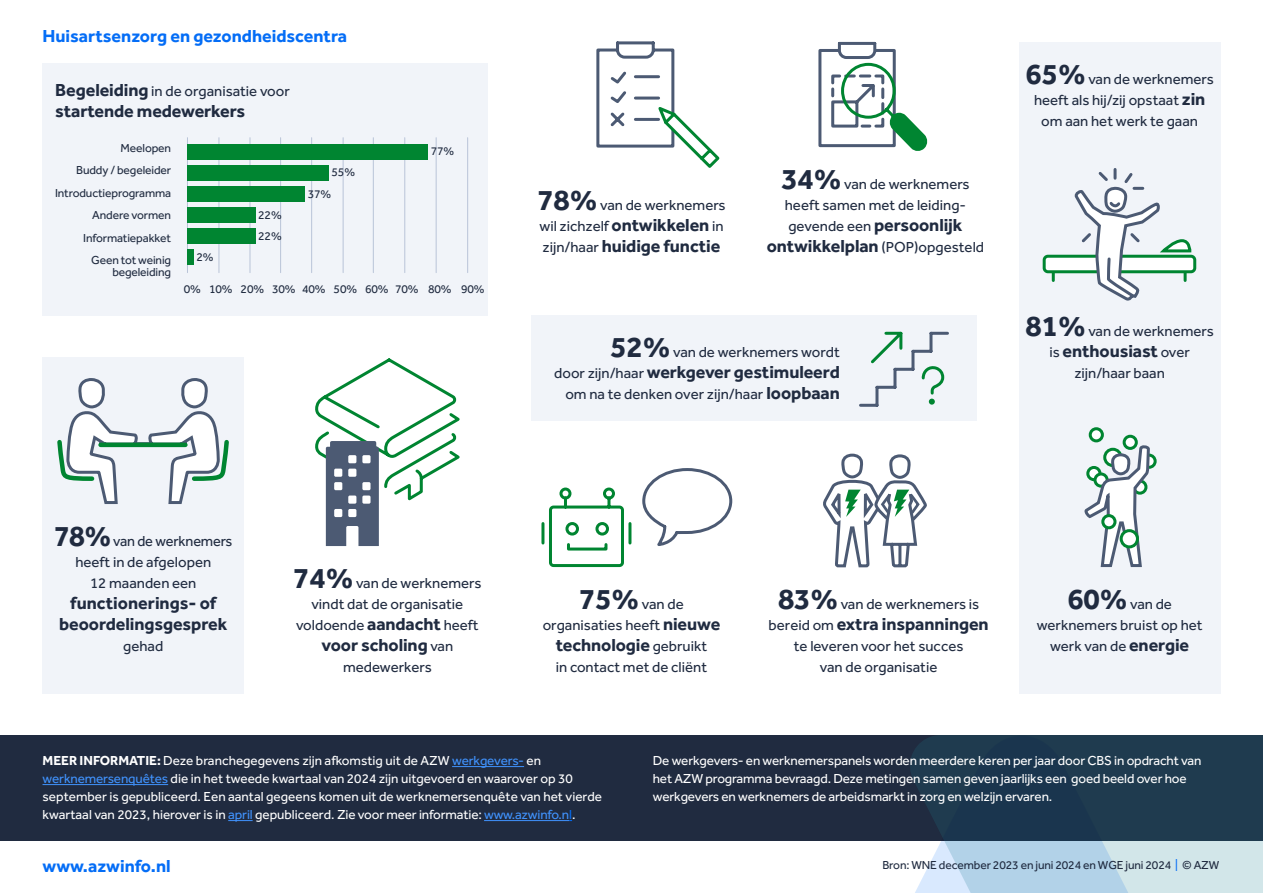
<style>
.page{position:relative;width:1263px;height:893px;background:#fff}
.page>*{position:absolute;margin:0;border:0;box-sizing:border-box;transform-origin:0 0}
.BODY_10pt{font:700 18px "Effra";letter-spacing:-.005em;color:#202b40}
.t1{font:700 18px "Effra";color:#046df6}
.BODY_10pt-2{font:15px/21px "Effra";color:#202b40;text-align:center}
.t2{font:13.5px/18px "Effra";letter-spacing:-.01em;color:#fff}
.Bijschrift{font:12px/12px "Effra";letter-spacing:-.01em;color:#202b40;text-align:right}
.s1{font-weight:700;font-size:18px}
.s2{font-weight:700;font-size:30px}
.s3{font-weight:400;font-size:15px}
.s4{font-weight:700}
.s5{color:#4092fc}
.s6{color:#046df6}
</style>
<div class="page">
<div style="left:0;top:735px;width:1263px;height:105px;background:#202b40"></div>
<svg style="left:937px;top:735px;width:326px;height:158px;fill:#1f3b4f"></svg>
<svg style="left:847px;top:736px;width:349px;height:157px;fill:#1f3b4f"></svg>
<hr style="left:452px;top:766px;width:72px;height:1px;background:#4092fc">
<hr style="left:43px;top:784px;width:125px;height:1px;background:#4092fc">
<svg style="left:228px;top:820px;width:25px;height:1px"></svg>
<hr style="left:484px;top:820px;width:85px;height:1px;background:#4092fc">
<div style="left:43px;top:357px;width:201px;height:336px;background:#f1f4f9"></div>
<div style="left:43px;top:63px;width:445px;height:252px;background:#f1f4f9"></div>
<svg style="left:57px;top:378px;width:172px;height:126px"></svg>
<hr style="left:101px;top:443px;width:84px;height:4px;background:#008531">
<hr style="left:187px;top:138px;width:1px;height:135px;background:#b9c4d8">
<hr style="left:219px;top:138px;width:1px;height:135px;background:#b9c4d8">
<hr style="left:250px;top:138px;width:1px;height:135px;background:#b9c4d8">
<hr style="left:280px;top:138px;width:1px;height:135px;background:#b9c4d8">
<hr style="left:311px;top:138px;width:1px;height:135px;background:#b9c4d8">
<hr style="left:343px;top:138px;width:1px;height:135px;background:#b9c4d8">
<hr style="left:373px;top:138px;width:1px;height:135px;background:#b9c4d8">
<hr style="left:404px;top:138px;width:1px;height:135px;background:#b9c4d8">
<hr style="left:436px;top:138px;width:1px;height:135px;background:#b9c4d8">
<hr style="left:467px;top:138px;width:1px;height:135px;background:#b9c4d8">
<div style="left:187px;top:228px;width:68px;height:15px;background:#008531"></div>
<div style="left:187px;top:249px;width:6px;height:16px;background:#008531"></div>
<div style="left:187px;top:207px;width:68px;height:15px;background:#008531"></div>
<div style="left:187px;top:186px;width:117px;height:15px;background:#008531"></div>
<div style="left:187px;top:165px;width:141px;height:15px;background:#008531"></div>
<div style="left:187px;top:144px;width:241px;height:15px;background:#008531"></div>
<div style="left:531px;top:315px;width:445px;height:105px;background:#f1f4f9"></div>
<svg style="left:921px;top:366px;width:24px;height:39px"></svg>
<hr style="left:931px;top:332px;width:16px;height:3px;background:#4c5a73">
<hr style="left:929px;top:333px;width:3px;height:18px;background:#4c5a73">
<hr style="left:913px;top:350px;width:18px;height:3px;background:#4c5a73">
<hr style="left:911px;top:351px;width:3px;height:18px;background:#4c5a73">
<hr style="left:895px;top:368px;width:18px;height:3px;background:#4c5a73">
<hr style="left:893px;top:369px;width:3px;height:18px;background:#4c5a73">
<hr style="left:877px;top:386px;width:18px;height:3px;background:#4c5a73">
<hr style="left:860px;top:404px;width:17px;height:3px;background:#4c5a73">
<hr style="left:875px;top:387px;width:3px;height:18px;background:#4c5a73">
<svg style="left:871px;top:331px;width:32px;height:33px"></svg>
<svg style="left:596px;top:41px;width:124px;height:127px"></svg>
<svg style="left:818px;top:41px;width:110px;height:110px"></svg>
<div style="left:1019px;top:42px;width:201px;height:651px;background:#f1f4f9"></div>
<svg style="left:315px;top:358px;width:145px;height:188px"></svg>
<svg style="left:824px;top:453px;width:103px;height:115px"></svg>
<svg style="left:541px;top:487px;width:91px;height:81px"></svg>
<svg style="left:642px;top:468px;width:91px;height:78px"></svg>
<svg style="left:1052px;top:273px;width:3px;height:7px"></svg>
<div style="left:1044px;top:256px;width:151px;height:16px;background:#fff;border-radius:4px"></div>
<div style="left:1043px;top:255px;width:153px;height:18px;border:3px solid #008531;border-radius:4px"></div>
<svg style="left:1075px;top:169px;width:118px;height:132px"></svg>
<svg style="left:1143px;top:455px;width:12px;height:12px"></svg>
<div style="left:1141px;top:454px;width:16px;height:15px;border:3px solid #008531;border-radius:50%"></div>
<svg style="left:1084px;top:446px;width:67px;height:121px"></svg>
<div style="left:1121px;top:531px;width:16px;height:16px;background:#fff;border-radius:50%"></div>
<div style="left:1120px;top:529px;width:19px;height:19px;border:3px solid #008531;border-radius:50%"></div>
<div style="left:1103px;top:516px;width:12px;height:12px;background:#fff;border-radius:50%"></div>
<div style="left:1101px;top:514px;width:15px;height:15px;border:3px solid #008531;border-radius:50%"></div>
<div style="left:1124px;top:436px;width:12px;height:12px;background:#fff;border-radius:50%"></div>
<div style="left:1123px;top:435px;width:15px;height:15px;border:3px solid #008531;border-radius:50%"></div>
<div style="left:1090px;top:429px;width:12px;height:12px;background:#fff;border-radius:50%"></div>
<div style="left:1089px;top:427px;width:15px;height:15px;border:3px solid #008531;border-radius:50%"></div>
<h3 class="t1" style="left:43px;top:25px;width:306px">Huisartsenzorg en gezondheidscentra</h3>
<p class="BODY_10pt-2" style="left:55px;top:80px;width:236px"><span class="s1">Begeleiding</span> in de organisatie voor</p>
<p class="BODY_10pt" style="left:55px;top:100px;width:191px">startende medewerkers</p>
<p class="Bijschrift" style="left:121px;top:141px;width:52px">Meelopen</p>
<p class="Bijschrift" style="left:76px;top:164px;width:97px">Buddy / begeleider</p>
<p class="Bijschrift" style="left:55px;top:186px;width:118px">Introductieprogramma</p>
<p class="Bijschrift" style="left:92px;top:209px;width:80px">Andere vormen</p>
<p class="Bijschrift" style="left:83px;top:231px;width:89px">Informatiepakket</p>
<p class="Bijschrift" style="left:91px;top:254px;width:81px">Geen tot weinig begeleiding</p>
<p class="Bijschrift" style="left:184px;top:283px;width:302px">0% 10% 20% 30% 40% 50% 60% 70% 80% 90%</p>
<p class="Bijschrift" style="left:431px;top:145px;width:25px">77%</p>
<p class="Bijschrift" style="left:332px;top:166px;width:25px">55%</p>
<p class="Bijschrift" style="left:308px;top:188px;width:25px">37%</p>
<p class="Bijschrift" style="left:258px;top:209px;width:25px">22%</p>
<p class="Bijschrift" style="left:258px;top:230px;width:25px">22%</p>
<p class="Bijschrift" style="left:197px;top:251px;width:19px">2%</p>
<p class="BODY_10pt-2" style="left:54px;top:530px;width:180px"><span class="s2">78%</span> van de werknemers heeft in de afgelopen<br>12 maanden een</p>
<p class="BODY_10pt" style="left:70px;top:592px;width:148px">functionerings- of</p>
<p class="BODY_10pt" style="left:59px;top:613px;width:170px">beoordelingsgesprek</p>
<p class="BODY_10pt-2" style="left:123px;top:635px;width:42px">gehad</p>
<p class="BODY_10pt-2" style="left:293px;top:572px;width:190px"><span class="s2">74%</span> van de werknemers vindt dat de organisatie voldoende <span class="s1">aandacht</span> heeft</p>
<p class="BODY_10pt" style="left:321px;top:634px;width:133px">voor scholing <span class="s3">van</span></p>
<p class="BODY_10pt-2" style="left:343px;top:656px;width:90px">medewerkers</p>
<p class="BODY_10pt-2" style="left:537px;top:194px;width:190px;text-align:left"><span class="s2">78%</span> van de werknemers wil zichzelf <span class="s1">ontwikkelen</span> in</p>
<p class="BODY_10pt" style="left:542px;top:235px;width:179px"><span class="s3">zijn/haar</span> huidige functie</p>
<p class="BODY_10pt-2" style="left:781px;top:173px;width:190px;text-align:left"><span class="s2">34%</span> van de werknemers heeft samen met de leiding-</p>
<p class="BODY_10pt" style="left:788px;top:214px;width:176px"><span class="s3">gevende een</span> persoonlijk</p>
<p class="BODY_10pt-2" style="left:767px;top:236px;width:219px"><span class="s1">ontwikkelplan</span> (POP)opgesteld</p>
<p class="BODY_10pt-2" style="left:610px;top:341px;width:231px"><span class="s2">52%</span> van de werknemers wordt</p>
<p class="BODY_10pt" style="left:554px;top:361px;width:287px"><span class="s3">door zijn/haar</span> werkgever gestimuleerd</p>
<p class="BODY_10pt-2" style="left:565px;top:383px;width:276px">om na te denken over zijn/haar <span class="s1">loopbaan</span></p>
<p class="BODY_10pt-2" style="left:1025px;top:68px;width:190px"><span class="s2">65%</span> van de werknemers heeft als hij/zij opstaat <span class="s1">zin </span>om aan het werk te gaan</p>
<p class="BODY_10pt-2" style="left:1025px;top:320px;width:190px"><span class="s2">81%</span> van de werknemers</p>
<p class="BODY_10pt" style="left:1049px;top:340px;width:142px"><span class="s3">is</span> enthousiast <span class="s3">over</span></p>
<p class="BODY_10pt-2" style="left:1074px;top:362px;width:92px">zijn/haar baan</p>
<p class="BODY_10pt-2" style="left:543px;top:593px;width:179px"><span class="s2">75%</span> van de organisaties heeft <span class="s1">nieuwe</span></p>
<p class="BODY_10pt" style="left:556px;top:634px;width:153px">technologie <span class="s3">gebruikt</span></p>
<p class="BODY_10pt-2" style="left:556px;top:656px;width:153px">in contact met de cliënt</p>
<p class="BODY_10pt-2" style="left:778px;top:593px;width:203px"><span class="s2">83%</span> van de werknemers is</p>
<p class="BODY_10pt" style="left:769px;top:613px;width:222px"><span class="s3">bereid om</span> extra inspanningen</p>
<p class="BODY_10pt-2" style="left:794px;top:635px;width:171px">te leveren voor het succes van de organisatie</p>
<p class="BODY_10pt-2" style="left:1037px;top:593px;width:167px"><span class="s2">60%</span> van de werknemers bruist op het werk van de <span class="s1">energie</span></p>
<p class="t2" style="left:43px;top:751px;width:561px"><span class="s4">MEER INFORMATIE:</span> Deze branchegegevens zijn afkomstig uit de AZW <span class="s5">werkgevers-</span> en <span class="s5">werknemersenquêtes</span> die in het tweede kwartaal van 2024 zijn uitgevoerd en waarover op 30 september is gepubliceerd. Een aantal gegeens komen uit de werknemersenquête van het vierde kwartaal van 2023, hierover is in <span class="s5">april</span> gepubliceerd. Zie voor meer informatie: <span class="s5">www.azwinfo.n</span><span class="s6">l</span>.</p>
<p class="t2" style="left:653px;top:751px;width:550px">De werkgevers- en werknemerspanels worden meerdere keren per jaar door CBS in opdracht van het AZW programma bevraagd. Deze metingen samen geven jaarlijks een goed beeld over hoe werkgevers en werknemers de arbeidsmarkt in zorg en welzijn ervaren.</p>
<p class="t1" style="left:43px;top:855px;width:130px">www.azwinfo.nl</p>
<p class="Bijschrift" style="left:882px;top:859px;width:339px">Bron: WNE december 2023 en juni 2024 en WGE juni 2024 <span class="s6">|</span> © AZW</p>
</div>
